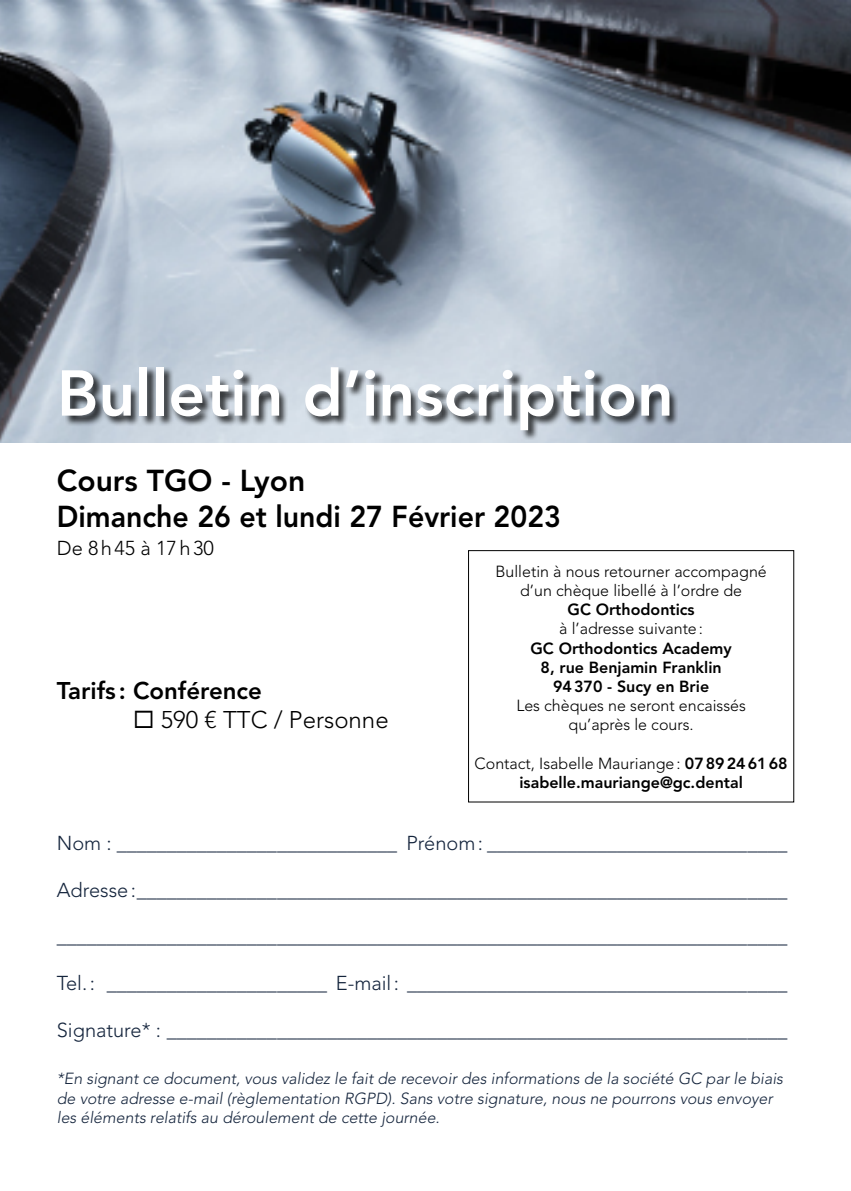
<style>
.page{position:relative;width:851px;height:1191px;background:#fff}
.page>*{position:absolute;margin:0;border:0;box-sizing:border-box;transform-origin:0 0}
.t1{font:800 64px "Avenir LT Std";color:#fff}
.t2{font:800 30px "Avenir LT Std";color:#000;scale:.95 1}
.t3{font:800 30px "Avenir LT Std";color:#000}
.t4{font:800 24px "Avenir LT Std";color:#000}
.t5{font:300 24px "Avenir LT Std";color:#000}
.t6{font:300 20px "Avenir LT Std";color:#15253d}
.t7{font:300 20px "Avenir LT Std";letter-spacing:.06em;color:#000}
.t8{font:italic 300 16px/19.2px "Avenir LT Std";color:#15253d}
.t9{font:300 16px/19.2px "Avenir LT Std";color:#000;text-align:center}
.t10{font:800 16px/19.2px "Avenir LT Std";color:#000;text-align:center}
.s1{font-weight:800}
</style>
<div class="page">
<img style="left:0;top:0;width:850px;height:442px">
<div style="left:468px;top:550px;width:326px;height:252px;border:1px solid #000"></div>
<div style="left:65px;top:368px;width:612px;height:72px;background:#000;opacity:.75"></div>
<p class="t1" style="left:57px;top:355px;width:618px">Bulletin d’inscription</p>
<p class="t3" style="left:57px;top:462px;width:250px">Cours TGO - Lyon</p>
<p class="t2" style="left:57px;top:498px;width:532px">Dimanche 26 et lundi 27 Février 2023</p>
<p class="t7" style="left:57px;top:537px;width:158px">De 8h45 à 17h30</p>
<p class="t4" style="left:57px;top:677px;width:207px">Tarifs : Conférence</p>
<p class="t5" style="left:133px;top:706px;width:257px">◻ 590 € TTC / Personne</p>
<p class="t9" style="left:495px;top:561px;width:273px">Bulletin à nous retourner accompagné d’un chèque libellé à l’ordre de<br><span class="s1">GC Orthodontics<br></span>à l’adresse suivante:</p>
<p class="t10" style="left:530px;top:638px;width:203px">GC Orthodontics Academy<br>8, rue Benjamin Franklin</p>
<p class="t9" style="left:516px;top:677px;width:231px"><span class="s1">94370 - Sucy en Brie<br></span>Les chèques ne seront encaissés qu’après le cours.</p>
<p class="t9" style="left:474px;top:753px;width:314px">Contact, Isabelle Mauriange: <span class="s1">0789246168</span></p>
<p class="t10" style="left:519px;top:773px;width:225px">isabelle.mauriange@gc.dental</p>
<p class="t6" style="left:57px;top:831px;width:732px">Nom : ____________________________ Prénom: ______________________________</p>
<p class="t6" style="left:57px;top:878px;width:731px">Adresse:_________________________________________________________________</p>
<p class="t6" style="left:57px;top:924px;width:732px">_________________________________________________________________________</p>
<p class="t6" style="left:57px;top:971px;width:732px">Tel.: ______________________ E-mail: ______________________________________</p>
<p class="t6" style="left:57px;top:1018px;width:731px">Signature* : ______________________________________________________________</p>
<p class="t8" style="left:57px;top:1069px;width:727px">*En signant ce document, vous validez le fait de recevoir des informations de la société GC par le biais de votre adresse e-mail (règlementation RGPD). Sans votre signature, nous ne pourrons vous envoyer les éléments relatifs au déroulement de cette journée.</p>
</div>
